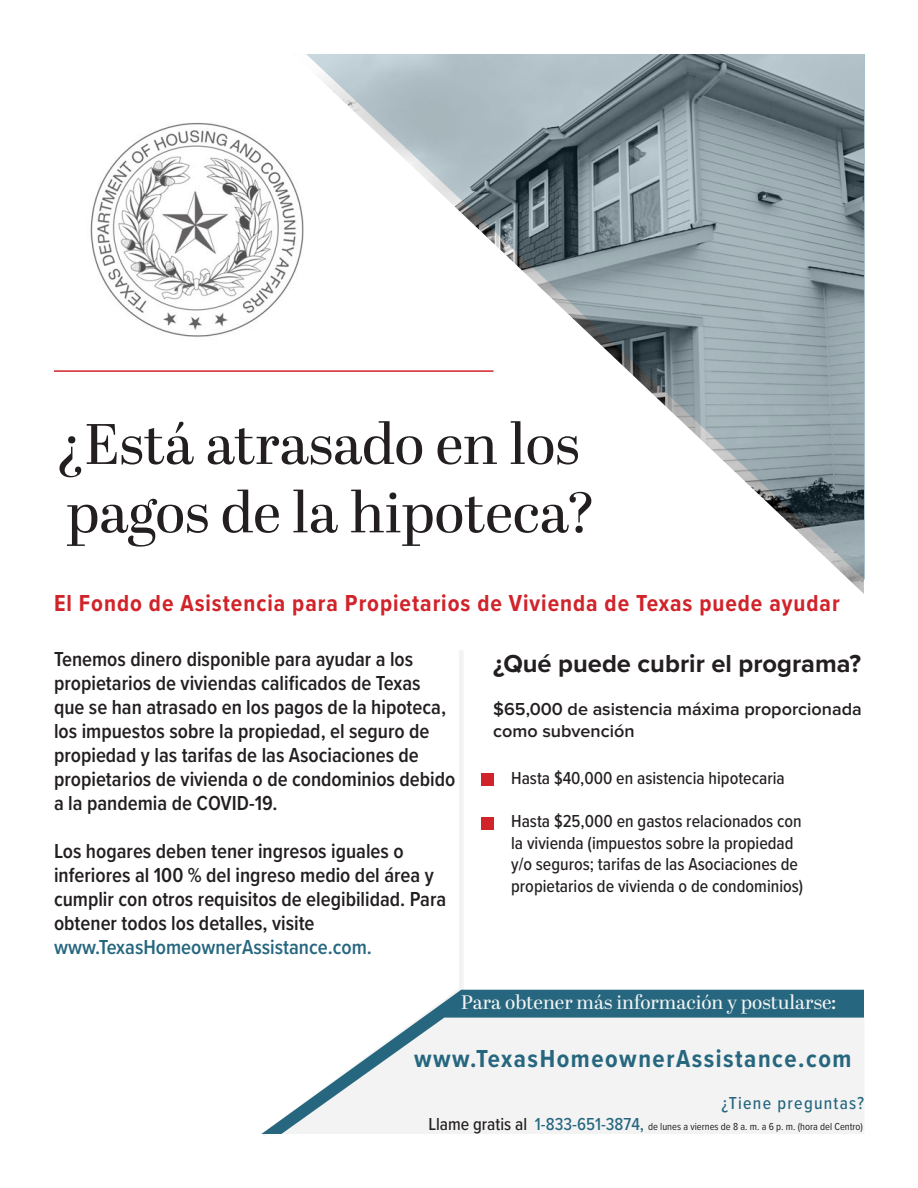
<style>
.page{position:relative;width:918px;height:1188px;background:#fff}
.page>*{position:absolute;margin:0;border:0;box-sizing:border-box;transform-origin:0 0}
.t1{font:57px "Abril Display";letter-spacing:-.005em;color:#231f20}
.t2{font:700 25.5px "Proxima Nova Cond";letter-spacing:.06em;color:#26677f}
.t3{font:700 25.5px "Proxima Nova";color:#231f20}
.t4{font:700 24px "Proxima Nova Cond";letter-spacing:.04em;color:#d1232a}
.t5{font:600 21px/24px "Proxima Nova Cond";color:#231f20}
.t6{font:600 21px "Proxima Nova Cond";color:#26677f}
.t7{font:19.5px "Abril Display";color:#f3f3f3}
.t8{font:500 18px/21.6px "Proxima Nova Cond";color:#231f20}
.t9{font:600 18px/21.6px "Proxima Nova";color:#231f20}
.t10{font:500 18px "Proxima Nova Cond";letter-spacing:.07em;color:#26677f}
.t11{font:10.5px "Proxima Nova Cond";color:#231f20}
.s1{font-weight:500;font-size:18px}
.s2{font-weight:500;font-size:18px;color:#26677f}
</style>
<div class="page">
<svg style="left:306px;top:54px;width:558px;height:526px"></svg>
<img style="left:90px;top:105px;width:225px;height:247px">
<svg style="left:263px;top:651px;width:203px;height:485px"></svg>
<svg style="left:261px;top:990px;width:603px;height:144px;fill:#26677f"></svg>
<svg style="left:281px;top:1018px;width:583px;height:116px;fill:#f3f3f3"></svg>
<hr style="left:54px;top:370px;width:440px;height:2px;background:#d1232a">
<div style="left:481px;top:774px;width:13px;height:12px;background:#d1232a"></div>
<div style="left:481px;top:817px;width:13px;height:13px;background:#d1232a"></div>
<p class="t1" style="left:55px;top:405px;width:526px">¿Está atrasado en los</p>
<p class="t1" style="left:66px;top:473px;width:531px">pagos de la hipoteca?</p>
<p class="t4" style="left:54px;top:585px;width:787px">El Fondo de Asistencia para Propietarios de Vivienda de Texas puede ayudar</p>
<p class="t5" style="left:54px;top:647px;width:403px">Tenemos dinero disponible para ayudar a los propietarios de viviendas calificados de Texas que se han atrasado en los pagos de la hipoteca, los impuestos sobre la propiedad, el seguro de propiedad y las tarifas de las Asociaciones de propietarios de vivienda o de condominios debido a la pandemia de COVID-19.</p>
<p class="t5" style="left:54px;top:839px;width:394px">Los hogares deben tener ingresos iguales o inferiores al 100 % del ingreso medio del área y cumplir con otros requisitos de elegibilidad. Para obtener todos los detalles, visite</p>
<p class="t6" style="left:54px;top:932px;width:319px">www.TexasHomeownerAssistance.com.</p>
<p class="t3" style="left:493px;top:645px;width:370px">¿Qué puede cubrir el programa?</p>
<p class="t9" style="left:493px;top:699px;width:370px">$65,000 de asistencia máxima proporcionada como subvención</p>
<p class="t8" style="left:511px;top:766px;width:275px">Hasta $40,000 en asistencia hipotecaria</p>
<p class="t8" style="left:511px;top:810px;width:294px">Hasta $25,000 en gastos relacionados con la vivienda (impuestos sobre la propiedad y/o seguros; tarifas de las Asociaciones de propietarios de vivienda o de condominios)</p>
<p class="t7" style="left:461px;top:989px;width:377px">Para obtener más información y postularse:</p>
<p class="t2" style="left:414px;top:1040px;width:439px">www.TexasHomeownerAssistance.com</p>
<p class="t10" style="left:721px;top:1089px;width:144px">¿Tiene preguntas?</p>
<p class="t11" style="left:428px;top:1119px;width:436px"><span class="s1">Llame gratis al</span> <span class="s2">1-833-651-3874,</span> de lunes a viernes de 8 a. m. a 6 p. m. (hora del Centro)</p>
</div>
